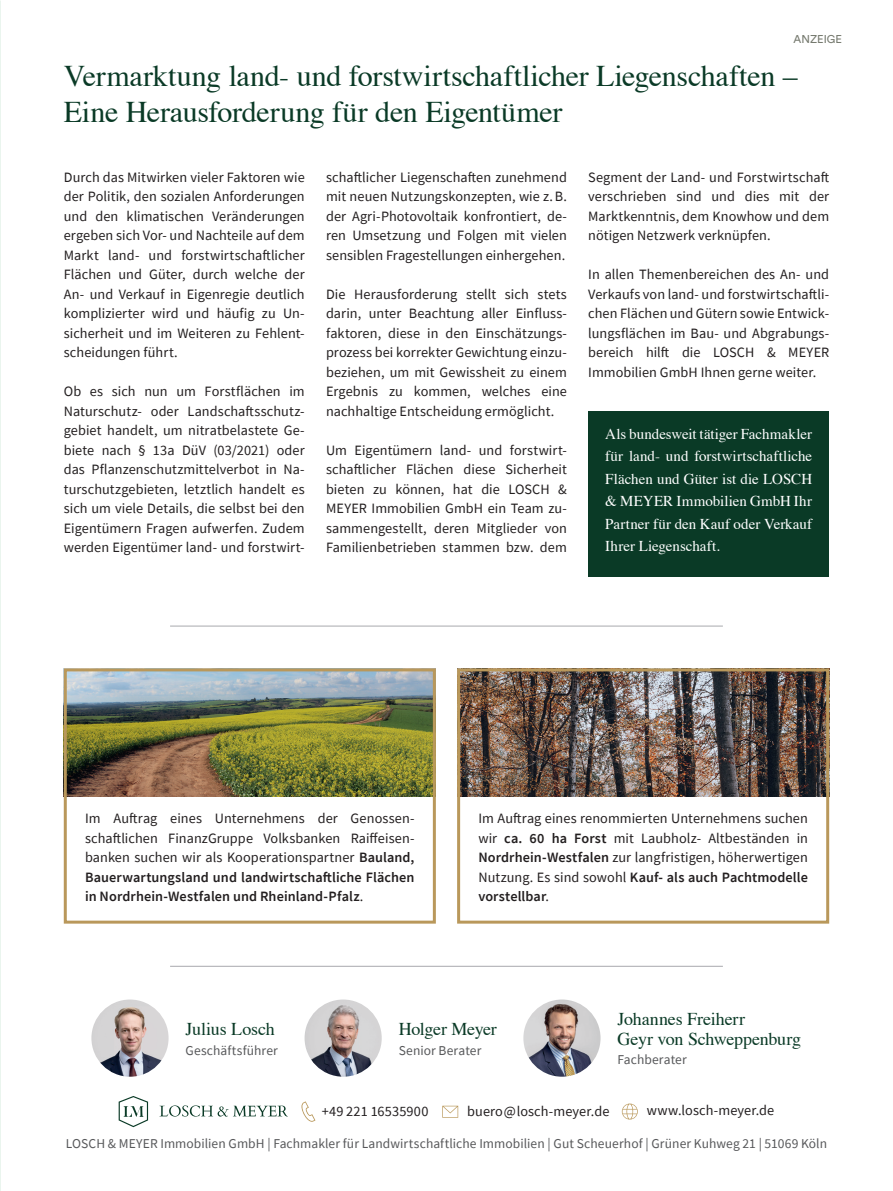
<style>
.page{position:relative;width:893px;height:1191px;background:#fff}
.page>*{position:absolute;margin:0;border:0;box-sizing:border-box;transform-origin:0 0}
.t1{font:30px/36px "Times";letter-spacing:-.01em;color:#0a3a26}
.t2{font:18px/19.5px "Times";letter-spacing:-.01em;color:#0a3a26}
.t3{font:15px/22.5px "Times";color:#fff;text-align:justify}
.t4{font:14.25px/19.5px "Source Sans Pro";letter-spacing:.005em;color:#231f20;text-align:justify}
.t5{font:13.5px "Source Sans Pro";letter-spacing:.005em;color:#57585a}
.t6{font:11.25px "Circular Std";color:#767a6f}
.s1{font-weight:600}
</style>
<div class="page">
<img style="left:68px;top:672px;width:364px;height:124px">
<div style="left:588px;top:410px;width:241px;height:166px;background:#0a3a26"></div>
<img style="left:461px;top:672px;width:364px;height:124px">
<div style="left:457px;top:668px;width:372px;height:255px;border:3px solid #b9985b"></div>
<hr style="left:170px;top:625px;width:553px;height:1px;background:#a8a9ad">
<svg style="left:159px;top:1105px;width:128px;height:11px"></svg>
<svg style="left:119px;top:1096px;width:29px;height:31px"></svg>
<svg style="left:301px;top:1101px;width:14px;height:20px"></svg>
<svg style="left:442px;top:1105px;width:16px;height:12px"></svg>
<svg style="left:622px;top:1103px;width:16px;height:16px"></svg>
<hr style="left:170px;top:966px;width:553px;height:1px;background:#a8a9ad">
<img style="left:91px;top:999px;width:78px;height:77px;border-radius:39px">
<img style="left:305px;top:999px;width:77px;height:77px;border-radius:39px">
<img style="left:523px;top:999px;width:77px;height:77px;border-radius:39px">
<div style="left:64px;top:668px;width:372px;height:255px;border:3px solid #b9985b"></div>
<p class="t6" style="left:794px;top:32px;width:50px">ANZEIGE</p>
<h1 class="t1" style="left:64px;top:56px;width:736px">Vermarktung land- und forstwirtschaftlicher Liegenschaften –<br>Eine Herausforderung für den Eigentümer</h1>
<p class="t4" style="left:64px;top:167px;width:242px">Durch das Mitwirken vieler Faktoren wie der Politik, den sozialen Anforderungen und den klimatischen Veränderungen ergeben sich Vor- und Nachteile auf dem Markt land- und forstwirtschaftlicher Flächen und Güter, durch welche der An- und Verkauf in Eigenregie deutlich komplizierter wird und häufig zu Un&shy;sicherheit und im Weiteren zu Fehlent&shy;scheidungen führt.</p>
<p class="t4" style="left:64px;top:382px;width:242px">Ob es sich nun um Forstflächen im Naturschutz- oder Landschaftsschutz&shy;gebiet handelt, um nitratbelastete Ge&shy;biete nach § 13a DüV (03/2021) oder das Pflanzenschutzmittelverbot in Na&shy;turschutzgebieten, letztlich handelt es sich um viele Details, die selbst bei den Eigentümern Fragen aufwerfen. Zudem werden Eigentümer land- und forstwirt-</p>
<p class="t4" style="left:326px;top:167px;width:242px">schaftlicher Liegenschaften zunehmend mit neuen Nutzungskonzepten, wie z.B. der Agri-Photovoltaik konfrontiert, de&shy;ren Umsetzung und Folgen mit vielen sensiblen Fragestellungen einhergehen.</p>
<p class="t4" style="left:326px;top:284px;width:242px">Die Herausforderung stellt sich stets darin, unter Beachtung aller Einfluss&shy;faktoren, diese in den Einschätzungs&shy;prozess bei korrekter Gewichtung einzu&shy;beziehen, um mit Gewissheit zu einem Ergebnis zu kommen, welches eine nachhaltige Entscheidung ermöglicht.</p>
<p class="t4" style="left:326px;top:440px;width:242px">Um Eigentümern land- und forstwirt&shy;schaftlicher Flächen diese Sicherheit bieten zu können, hat die LOSCH &amp; MEYER Immobilien GmbH ein Team zu&shy;sammengestellt, deren Mitglieder von Familienbetrieben stammen bzw. dem</p>
<p class="t4" style="left:588px;top:167px;width:242px">Segment der Land- und Forstwirtschaft verschrieben sind und dies mit der Marktkenntnis, dem Knowhow und dem nötigen Netzwerk verknüpfen.</p>
<p class="t4" style="left:588px;top:264px;width:242px">In allen Themenbereichen des An- und Verkaufs von land- und forstwirtschaftli&shy;chen Flächen und Gütern sowie Entwick&shy;lungsflächen im Bau- und Abgrabungs&shy;bereich hilft die LOSCH &amp; MEYER Immobilien GmbH Ihnen gerne weiter.</p>
<p class="t3" style="left:605px;top:421px;width:208px">Als bundesweit tätiger Fachmakler für land- und forstwirtschaftliche Flächen und Güter ist die LOSCH &amp; MEYER Immobilien GmbH Ihr Partner für den Kauf oder Verkauf Ihrer Liegenschaft.</p>
<p class="t4" style="left:85px;top:808px;width:331px">Im Auftrag eines Unternehmens der Genossen&shy;schaftlichen FinanzGruppe Volksbanken Raiffeisen&shy;banken suchen wir als Kooperationspartner <span class="s1">Bauland, Bauerwartungsland und landwirtschaftliche Flächen in Nordrhein-Westfalen und Rheinland-Pfalz</span>.</p>
<p class="t4" style="left:478px;top:808px;width:331px">Im Auftrag eines renommierten Unternehmens suchen wir <span class="s1">ca. 60 ha Forst</span> mit Laubholz- Altbeständen in <span class="s1">Nordrhein-Westfalen</span> zur langfristigen, höherwertigen Nutzung. Es sind sowohl <span class="s1">Kauf- als auch Pachtmodelle vorstellbar</span>.</p>
<p class="t2" style="left:186px;top:1017px;width:91px">Julius Losch</p>
<p class="t5" style="left:186px;top:1041px;width:94px">Geschäftsführer</p>
<p class="t2" style="left:399px;top:1017px;width:100px">Holger Meyer</p>
<p class="t5" style="left:399px;top:1041px;width:84px">Senior Berater</p>
<p class="t2" style="left:617px;top:1008px;width:185px">Johannes Freiherr<br>Geyr von Schweppenburg</p>
<p class="t5" style="left:617px;top:1051px;width:71px">Fachberater</p>
<p class="t4" style="left:322px;top:1101px;width:108px">+49 221 16535900</p>
<p class="t4" style="left:467px;top:1101px;width:144px">buero@losch-meyer.de</p>
<p class="t4" style="left:647px;top:1100px;width:129px">www.losch-meyer.de</p>
<p class="t5" style="left:66px;top:1134px;width:763px">LOSCH &amp; MEYER Immobilien GmbH | Fachmakler für Landwirtschaftliche Immobilien | Gut Scheuerhof | Grüner Kuhweg 21 | 51069 Köln</p>
</div>
